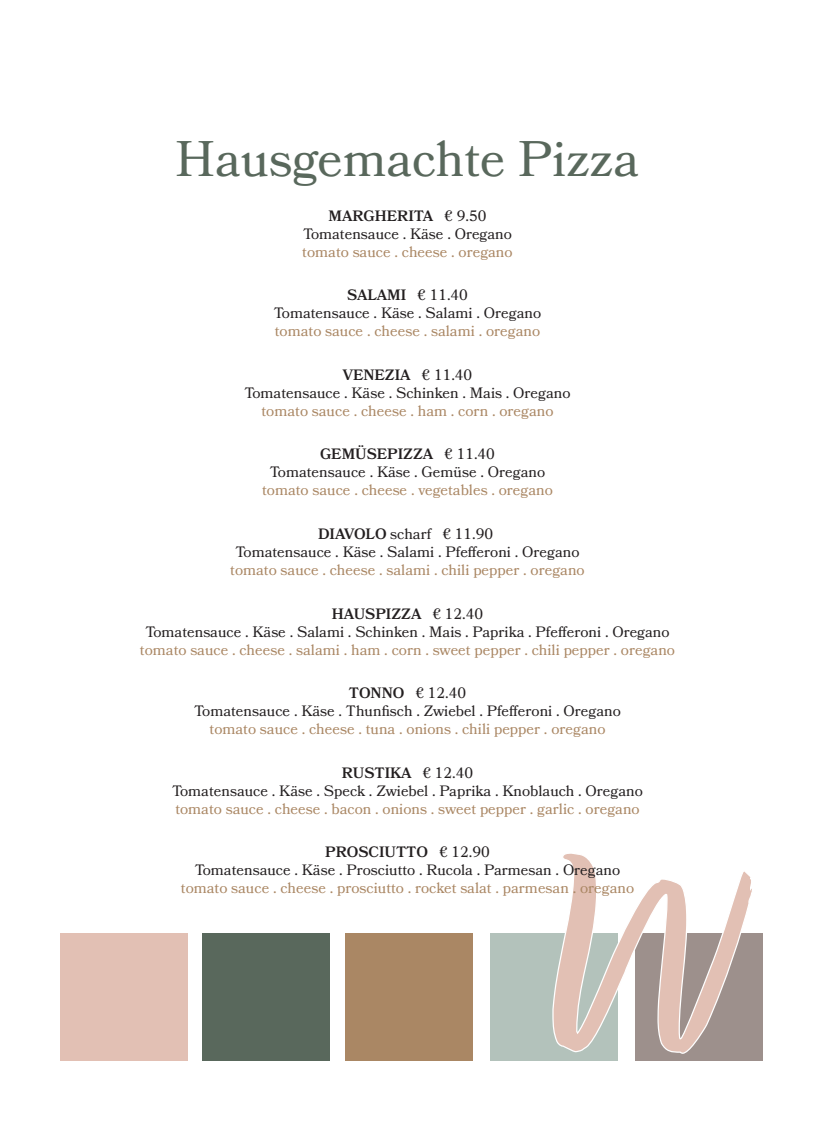
<style>
.page{position:relative;width:815px;height:1124px;background:#fff}
.page>*{position:absolute;margin:0;border:0;box-sizing:border-box;transform-origin:0 0}
.t1{font:49.88px "Bookmania";color:#59685c}
.t2{font:15px/18px "Bookmania";color:#231f20;text-align:center}
.t3{font:15px "Bookmania";color:#aa8764}
.s1{font-weight:600}
</style>
<div class="page">
<div style="left:60px;top:932px;width:128px;height:128px;background:#e2c0b4"></div>
<div style="left:202px;top:932px;width:127px;height:128px;background:#59685c"></div>
<div style="left:345px;top:932px;width:127px;height:128px;background:#aa8764"></div>
<div style="left:490px;top:932px;width:128px;height:128px;background:#b3c2bb"></div>
<div style="left:636px;top:932px;width:127px;height:128px;background:#9d908c"></div>
<svg style="left:552px;top:853px;width:202px;height:201px"></svg>
<h1 class="t1" style="left:176px;top:129px;width:465px">Hausgemachte Pizza</h1>
<p class="t2" style="left:303px;top:206px;width:210px"><span class="s1">MARGHERITA</span> € 9.50<br>Tomatensauce . Käse . Oregano</p>
<p class="t3" style="left:302px;top:243px;width:212px">tomato sauce . cheese . oregano</p>
<p class="t2" style="left:274px;top:286px;width:269px"><span class="s1">SALAMI</span> € 11.40<br>Tomatensauce . Käse . Salami . Oregano</p>
<p class="t3" style="left:275px;top:322px;width:267px">tomato sauce . cheese . salami . oregano</p>
<p class="t2" style="left:244px;top:365px;width:328px"><span class="s1">VENEZIA</span> € 11.40<br>Tomatensauce . Käse . Schinken . Mais . Oregano</p>
<p class="t3" style="left:262px;top:402px;width:293px">tomato sauce . cheese . ham . corn . oregano</p>
<p class="t2" style="left:270px;top:445px;width:277px"><span class="s1">GEMÜSEPIZZA</span> € 11.40<br>Tomatensauce . Käse . Gemüse . Oregano</p>
<p class="t3" style="left:262px;top:481px;width:292px">tomato sauce . cheese . vegetables . oregano</p>
<p class="t2" style="left:236px;top:524px;width:345px"><span class="s1">DIAVOLO</span> scharf € 11.90<br>Tomatensauce . Käse . Salami . Pfefferoni . Oregano</p>
<p class="t3" style="left:230px;top:561px;width:356px">tomato sauce . cheese . salami . chili pepper . oregano</p>
<p class="t2" style="left:145px;top:604px;width:526px"><span class="s1">HAUSPIZZA</span> € 12.40<br>Tomatensauce . Käse . Salami . Schinken . Mais . Paprika . Pfefferoni . Oregano</p>
<p class="t3" style="left:140px;top:640px;width:537px">tomato sauce . cheese . salami . ham . corn . sweet pepper . chili pepper . oregano</p>
<p class="t2" style="left:194px;top:683px;width:428px"><span class="s1">TONNO</span> € 12.40<br>Tomatensauce . Käse . Thunfisch . Zwiebel . Pfefferoni . Oregano</p>
<p class="t3" style="left:210px;top:720px;width:397px">tomato sauce . cheese . tuna . onions . chili pepper . oregano</p>
<p class="t2" style="left:172px;top:763px;width:472px"><span class="s1">RUSTIKA</span> € 12.40<br>Tomatensauce . Käse . Speck . Zwiebel . Paprika . Knoblauch . Oregano</p>
<p class="t3" style="left:175px;top:799px;width:466px">tomato sauce . cheese . bacon . onions . sweet pepper . garlic . oregano</p>
<p class="t2" style="left:195px;top:842px;width:427px"><span class="s1">PROSCIUTTO</span> € 12.90<br>Tomatensauce . Käse . Prosciutto . Rucola . Parmesan . Oregano</p>
<p class="t3" style="left:181px;top:879px;width:455px">tomato sauce . cheese . prosciutto . rocket salat . parmesan . oregano</p>
</div>
